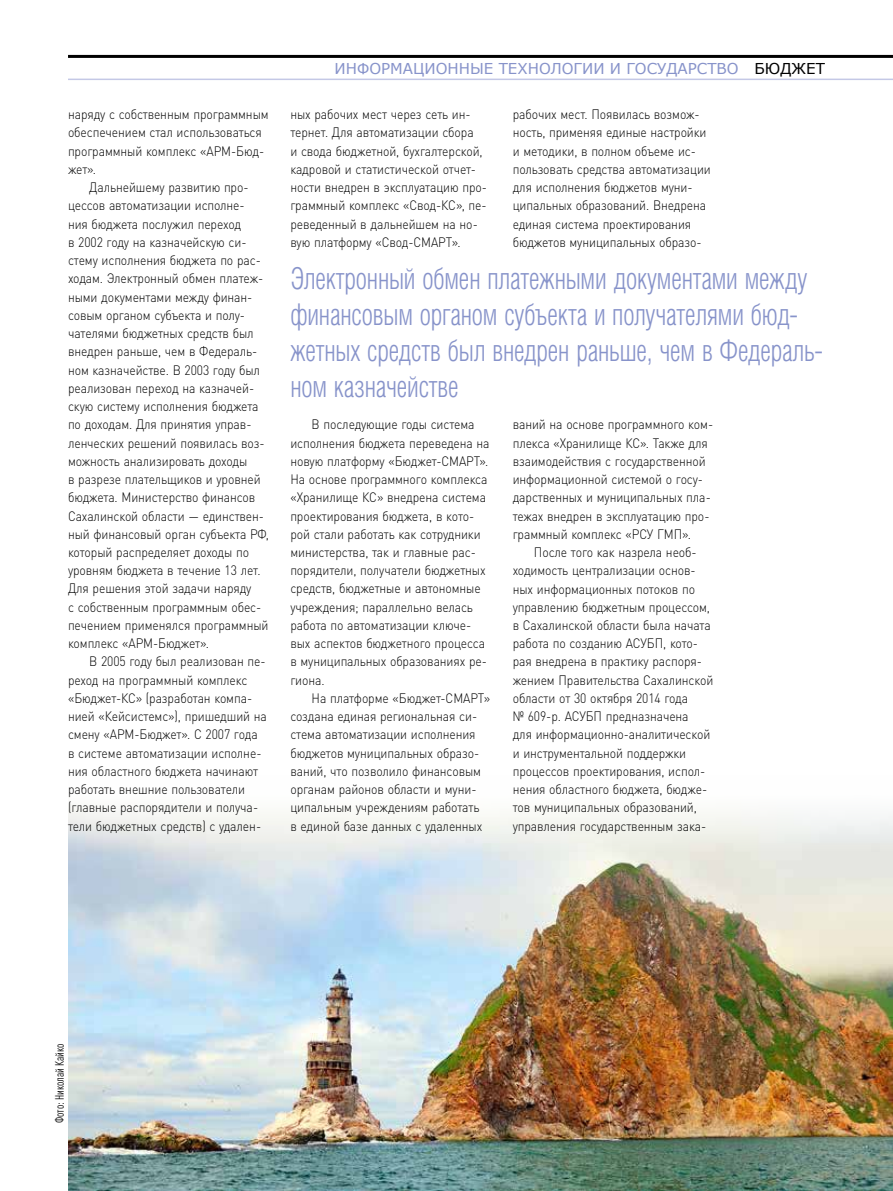
<style>
.page{position:relative;width:893px;height:1191px;background:#fff}
.page>*{position:absolute;margin:0;border:0;box-sizing:border-box;transform-origin:0 0}
.t1{font:30px/36px "Helios Cond Light C";letter-spacing:-.005em;color:#8793ca;scale:.9 1}
.t2{font:15px "MS Reference Sans Serif";color:#8793ca}
.t3{font:300 13.5px/18.3px "DIN Pro";letter-spacing:-.01em;color:#000;scale:.9 1}
.t4{font:condensed 12px "DIN Pro";color:#000}
.s1{color:#000}
</style>
<div class="page">
<hr style="left:68px;top:55px;width:825px;height:3px;background:#000">
<hr style="left:68px;top:79px;width:825px;height:1px;background:#c4c8e6">
<img style="left:68px;top:808px;width:825px;height:383px">
<p class="t3" style="left:68px;top:104px;width:224px">наряду с собственным программным обеспечением стал использоваться программный комплекс «АРМ-Бюд&shy;жет».</p>
<p class="t3" style="left:68px;top:177px;width:225px;text-indent:21px">Дальнейшему развитию про&shy;цессов автоматизации исполне-<br>ния бюджета послужил переход<br>в 2002 году на казначейскую си&shy;стему исполнения бюджета по рас&shy;ходам. Электронный обмен платеж&shy;ными документами между финан&shy;совым органом субъекта и полу&shy;чателями бюджетных средств был внедрен раньше, чем в Федераль&shy;ном казначействе. В 2003 году был реализован переход на казначей&shy;скую систему исполнения бюджета по доходам. Для принятия управ&shy;ленческих решений появилась воз&shy;можность анализировать доходы<br>в разрезе плательщиков и уровней бюджета. Министерство финансов<br>Сахалинской области — единствен&shy;ный финансовый орган субъекта РФ, который распределяет доходы по уровням бюджета в течение 13 лет.<br>Для решения этой задачи наряду<br>с собственным программным обес&shy;печением применялся программный комплекс «АРМ-Бюджет».</p>
<p class="t3" style="left:68px;top:651px;width:223px;text-indent:21px">В 2005 году был реализован пе&shy;реход на программный комплекс «Бюджет-КС» (разработан компа&shy;нией «Кейсистемс»), пришедший на смену «АРМ-Бюджет». С 2007 года в системе автоматизации исполне&shy;ния областного бюджета начинают работать внешние пользователи (главные распорядители и получа&shy;тели бюджетных средств) с удален-</p>
<p class="t2" style="left:335px;top:59px;width:492px">ИНФОРМАЦИОННЫЕ ТЕХНОЛОГИИ И ГОСУДАРСТВО <span class="s1">БЮДЖЕТ</span></p>
<p class="t3" style="left:290px;top:104px;width:220px">ных рабочих мест через сеть ин&shy;тернет. Для автоматизации сбора<br>и свода бюджетной, бухгалтерской, кадровой и статистической отчет&shy;ности внедрен в эксплуатацию про&shy;граммный комплекс «Свод-КС», пе&shy;реведенный в дальнейшем на но&shy;вую платформу «Свод-СМАРТ».</p>
<p class="t3" style="left:513px;top:104px;width:222px">рабочих мест. Появилась возмож&shy;ность, применяя единые настройки и методики, в полном объеме ис&shy;пользовать средства автоматизации для исполнения бюджетов муни&shy;ципальных образований. Внедрена единая система проектирования бюджетов муниципальных образо-</p>
<h1 class="t1" style="left:290px;top:260px;width:593px">Электронный обмен платежными документами между финансовым органом субъекта и получателями бюд&shy;жетных средств был внедрен раньше, чем в Федераль&shy;ном казначействе</h1>
<p class="t3" style="left:290px;top:414px;width:223px;text-indent:21px">В последующие годы система исполнения бюджета переведена на новую платформу «Бюджет-СМАРТ».<br>На основе программного комплекса «Хранилище КС» внедрена система проектирования бюджета, в кото&shy;рой стали работать как сотрудники министерства, так и главные рас&shy;порядители, получатели бюджетных средств, бюджетные и автономные учреждения; параллельно велась работа по автоматизации ключе&shy;вых аспектов бюджетного процесса в муниципальных образованиях ре&shy;гиона.</p>
<p class="t3" style="left:290px;top:688px;width:223px;text-indent:21px">На платформе «Бюджет-СМАРТ» создана единая региональная си&shy;стема автоматизации исполнения бюджетов муниципальных образо&shy;ваний, что позволило финансовым органам районов области и муни&shy;ципальным учреждениям работать<br>в единой базе данных с удаленных</p>
<p class="t3" style="left:513px;top:414px;width:224px">ваний на основе программного ком&shy;плекса «Хранилище КС». Также для взаимодействия с государственной информационной системой о госу&shy;дарственных и муниципальных пла&shy;тежах внедрен в эксплуатацию про&shy;граммный комплекс «РСУ ГМП».</p>
<p class="t3" style="left:513px;top:542px;width:224px;text-indent:21px">После того как назрела необ&shy;ходимость централизации основ&shy;ных информационных потоков по управлению бюджетным процессом, в Сахалинской области была начата работа по созданию АСУБП, кото&shy;рая внедрена в практику распоря&shy;жением Правительства Сахалинской области от 30 октября 2014 года<br>№ 609-р. АСУБП предназначена<br>для информационно-аналитической и инструментальной поддержки процессов проектирования, испол&shy;нения областного бюджета, бюдже&shy;тов муниципальных образований, управления государственным зака-</p>
<p class="t4" style="left:51px;top:1123px;width:81px;rotate:-90deg">Фото: Николай Кайко</p>
</div>
